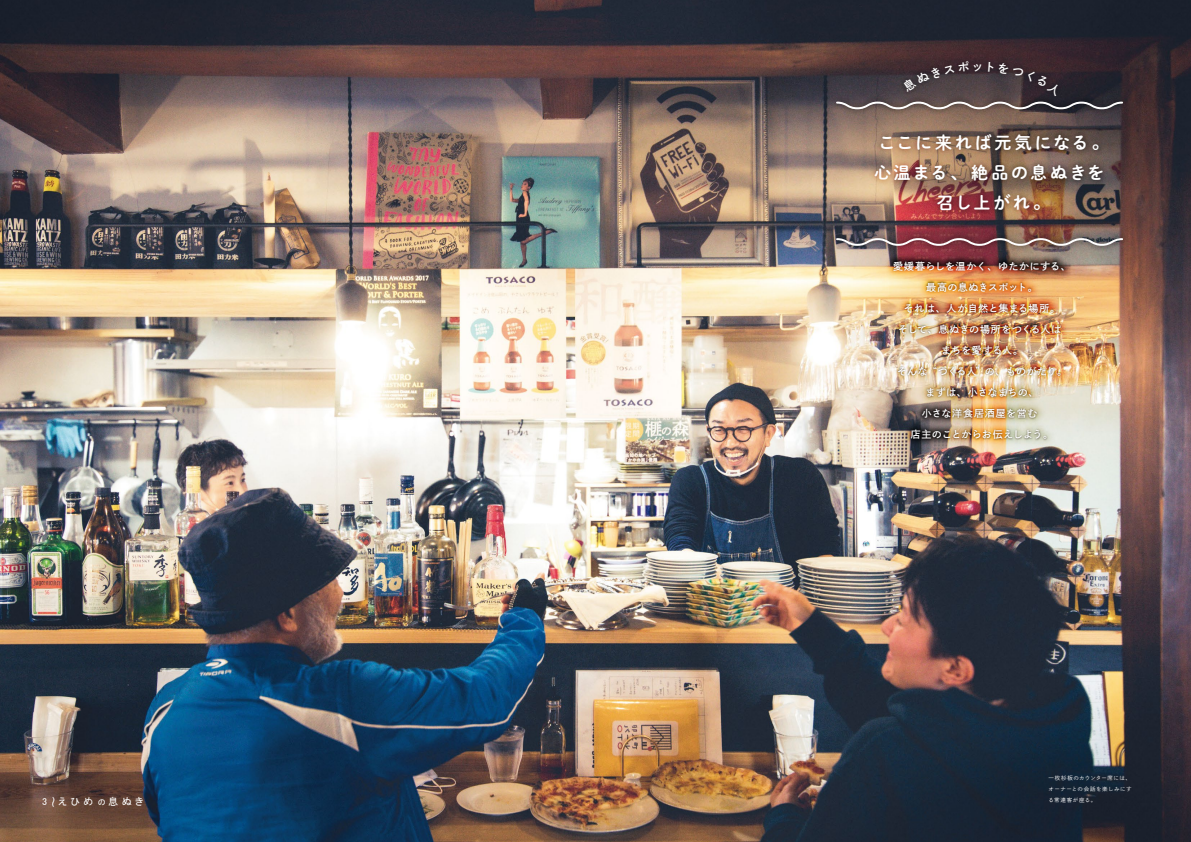
<style>
.page{position:relative;width:1191px;height:842px;background:#fff}
.page>*{position:absolute;margin:0;border:0;box-sizing:border-box;transform-origin:0 0}
.t1{font:17px/30px "P Shuei NM Go Std N B";letter-spacing:.135em;color:#fff;text-align:center}
.t2{font:300 12px "Akashi Std";color:#fff}
.t3{font:10px/21px "P Shuei Go Gin Std N B";letter-spacing:.025em;color:#fff;text-align:center}
.t4{font:10px "MS P Gothic";letter-spacing:.345em;color:#fff}
.t5{font:8px "MS P Gothic";color:#fff}
.t6{font:5.5px/11px "P Shuei Go Gin Std N L";letter-spacing:.085em;color:#fff;text-align:justify}
.s1{font-size:8px}
</style>
<div class="page">
<img style="left:0;top:0;width:1191px;height:842px">
<img style="left:842px;top:126px;width:294px;height:120px">
<img style="left:882px;top:255px;width:193px;height:199px">
<img style="left:889px;top:258px;width:180px;height:190px">
<img style="left:827px;top:93px;width:304px;height:25px">
<img style="left:827px;top:230px;width:304px;height:25px">
<img style="left:835px;top:237px;width:289px;height:10px">
<img style="left:867px;top:51px;width:215px;height:154px">
<svg style="left:835px;top:61px;width:289px;height:49px"></svg>
<p class="t4" style="left:42px;top:797px;width:103px">3 えひめ<span class="s1">　</span> 息ぬき</p>
<p class="t2" style="left:62px;top:796px;width:13px;rotate:90deg">～</p>
<p class="t5" style="left:98px;top:798px;width:9px">の</p>
<h1 class="t1" style="left:874px;top:127px;width:236px">ここに来れば元気になる。心温まる、絶品の息ぬきを召し上がれ。</h1>
<p class="t3" style="left:893px;top:255px;width:179px">愛媛暮らしを温かく、ゆたかにする、最高の息ぬきスポット。<br>それは、人が自然と集まる場所。<br>そして、息ぬきの場所をつくる人は<br>まちを愛する人。<br>そんな “つくる人” の、ものがたり。まずは、小さなまちの、<br>小さな洋食居酒屋を営む<br>店主のことからお伝えしよう。</p>
<p class="t6" style="left:1048px;top:773px;width:84px">一枚杉板のカウンター席には、オーナーとの会話を楽しみにする常連客が座る。</p>
</div>
